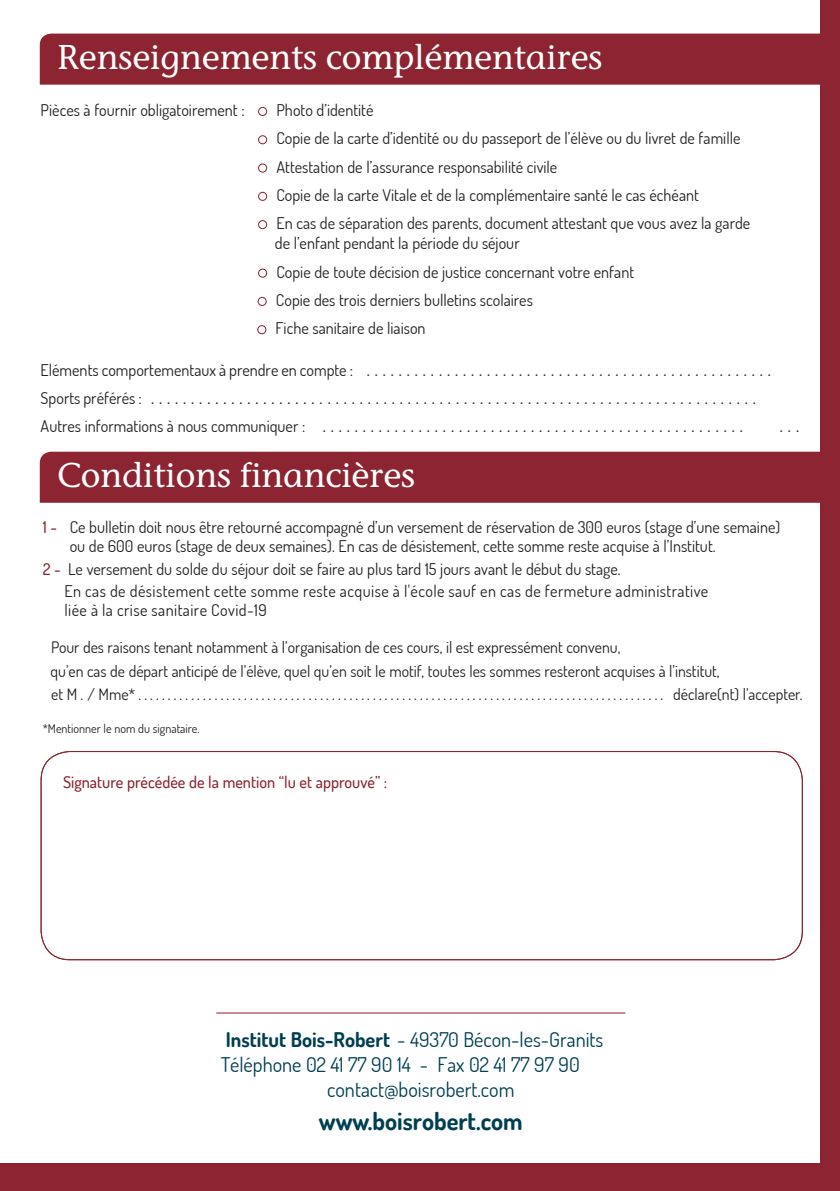
<style>
.page{position:relative;width:840px;height:1191px;background:#fff}
.page>*{position:absolute;margin:0;border:0;box-sizing:border-box;transform-origin:0 0}
.t1{font:500 34.4px "ITC Stone Informal";color:#fff}
.t2{font:700 24.2px "Dosis";color:#003e52}
.t3{font:20.2px "Dosis";color:#003e52}
.t4{font:18.2px/28.2px "Dosis";color:#231f20}
.t5{font:16.2px/28.2px "Dosis";color:#231f20}
.t6{font:16.2px/22.4px "Dosis";letter-spacing:.025em;color:#231f20}
.t7{font:500 16.2px "Dosis";color:#8d2431}
.t8{font:15.8px "Dosis";color:#231f20}
.t9{font:12.2px "Dosis";color:#231f20}
.s1{font-size:16.2px}
.s2{font-weight:500;color:#8d2431}
.s3{font-weight:700}
</style>
<div class="page">
<div style="left:40px;top:34px;width:779px;height:51px;background:#8d2431"></div>
<div style="left:40px;top:452px;width:779px;height:51px;background:#8d2431"></div>
<div style="left:258px;top:107px;width:9px;height:9px;border:1px solid #8d2431;border-radius:50%"></div>
<div style="left:258px;top:135px;width:9px;height:9px;border:1px solid #8d2431;border-radius:50%"></div>
<div style="left:258px;top:163px;width:9px;height:10px;border:1px solid #8d2431;border-radius:50%"></div>
<div style="left:258px;top:192px;width:9px;height:9px;border:1px solid #8d2431;border-radius:50%"></div>
<div style="left:258px;top:220px;width:9px;height:9px;border:1px solid #8d2431;border-radius:50%"></div>
<div style="left:258px;top:268px;width:9px;height:10px;border:1px solid #8d2431;border-radius:50%"></div>
<div style="left:257px;top:297px;width:9px;height:9px;border:1px solid #8d2431;border-radius:50%"></div>
<div style="left:257px;top:325px;width:9px;height:9px;border:1px solid #8d2431;border-radius:50%"></div>
<div style="left:41px;top:751px;width:761px;height:209px;border:1px solid #8d2431;border-radius:29px"></div>
<div style="left:819px;top:0;width:20px;height:1191px;background:#8d2431"></div>
<hr style="left:216px;top:1012px;width:409px;height:1px;background:#8d2431">
<div style="left:0;top:1163px;width:839px;height:28px;background:#8d2431"></div>
<p class="t1" style="left:57px;top:37px;width:546px">Renseignements complémentaires</p>
<p class="t5" style="left:41px;top:96px;width:205px">Pièces à fournir obligatoirement :</p>
<p class="t5" style="left:276px;top:96px;width:475px">Photo d’identité<br>Copie de la carte d’identité ou du passeport de l’élève ou du livret de famille Attestation de l’assurance responsabilité civile<br>Copie de la carte Vitale et de la complémentaire santé le cas échéant<br>En cas de séparation des parents, document attestant que vous avez la garde</p>
<p class="t5" style="left:275px;top:229px;width:360px">de l’enfant pendant la période du séjour<br>Copie de toute décision de justice concernant votre enfant Copie des trois derniers bulletins scolaires<br>Fiche sanitaire de liaison</p>
<p class="t4" style="left:41px;top:354px;width:731px"><span class="s1">Elémentscomportementauxàprendreencompte:</span> ...................................................<br><span class="s1">Sportspréférés:</span> ............................................................................<br><span class="s1">Autresinformationsànouscommuniquer:</span> .....................................................</p>
<p class="t1" style="left:57px;top:454px;width:359px">Conditions financières</p>
<p class="t4" style="left:779px;top:411px;width:21px">...</p>
<p class="t5" style="left:70px;top:517px;width:711px;line-height:19.4px;text-indent:-27px"><span class="s2">1 -</span> Ce bulletin doit nous être retourné accompagné d’un versement de réservation de 300 euros (stage d’une semaine) ou de 600 euros (stage de deux semaines). En cas de désistement, cette somme reste acquise à l’Institut.</p>
<p class="t6" style="left:64px;top:557px;width:645px;text-indent:-22px"><span class="s2">2 -</span> Le versement du solde du séjour doit se faire au plus tard 15 jours avant le début du stage.<br>En cas de désistement cette somme reste acquise à l'école sauf en cas de fermeture administrative</p>
<p class="t6" style="left:64px;top:599px;width:204px">liée à la crise sanitaire Covid-19</p>
<p class="t8" style="left:51px;top:637px;width:570px">Pour des raisons tenant notamment à l’organisation de ces cours, il est expressément convenu,</p>
<p class="t8" style="left:51px;top:684px;width:752px">et M . / Mme* . . . . . . . . . . . . . . . . . . . . . . . . . . . . . . . . . . . . . . . . . . . . . . . . . . . . . . . . . . . . . . . . . . . . . . . . . . . . . . . . . . . . . . . . . . déclare(nt) l’accepter.</p>
<p class="t8" style="left:50px;top:661px;width:670px">qu’en cas de départ anticipé de l’élève, quel qu’en soit le motif, toutes les sommes resteront acquises à l’institut,</p>
<p class="t9" style="left:43px;top:721px;width:158px">*Mentionner le nom du signataire.</p>
<p class="t7" style="left:63px;top:771px;width:325px">Signature précédée de la mention “lu et approuvé” :</p>
<p class="t3" style="left:226px;top:1026px;width:379px"><span class="s3">Institut Bois-Robert</span> - 49370 Bécon-les-Granits</p>
<p class="t3" style="left:221px;top:1051px;width:360px">Téléphone 02 41 77 90 14 - Fax 02 41 77 97 90</p>
<p class="t3" style="left:327px;top:1076px;width:189px">contact@boisrobert.com</p>
<p class="t2" style="left:319px;top:1105px;width:205px">www.boisrobert.com</p>
</div>
